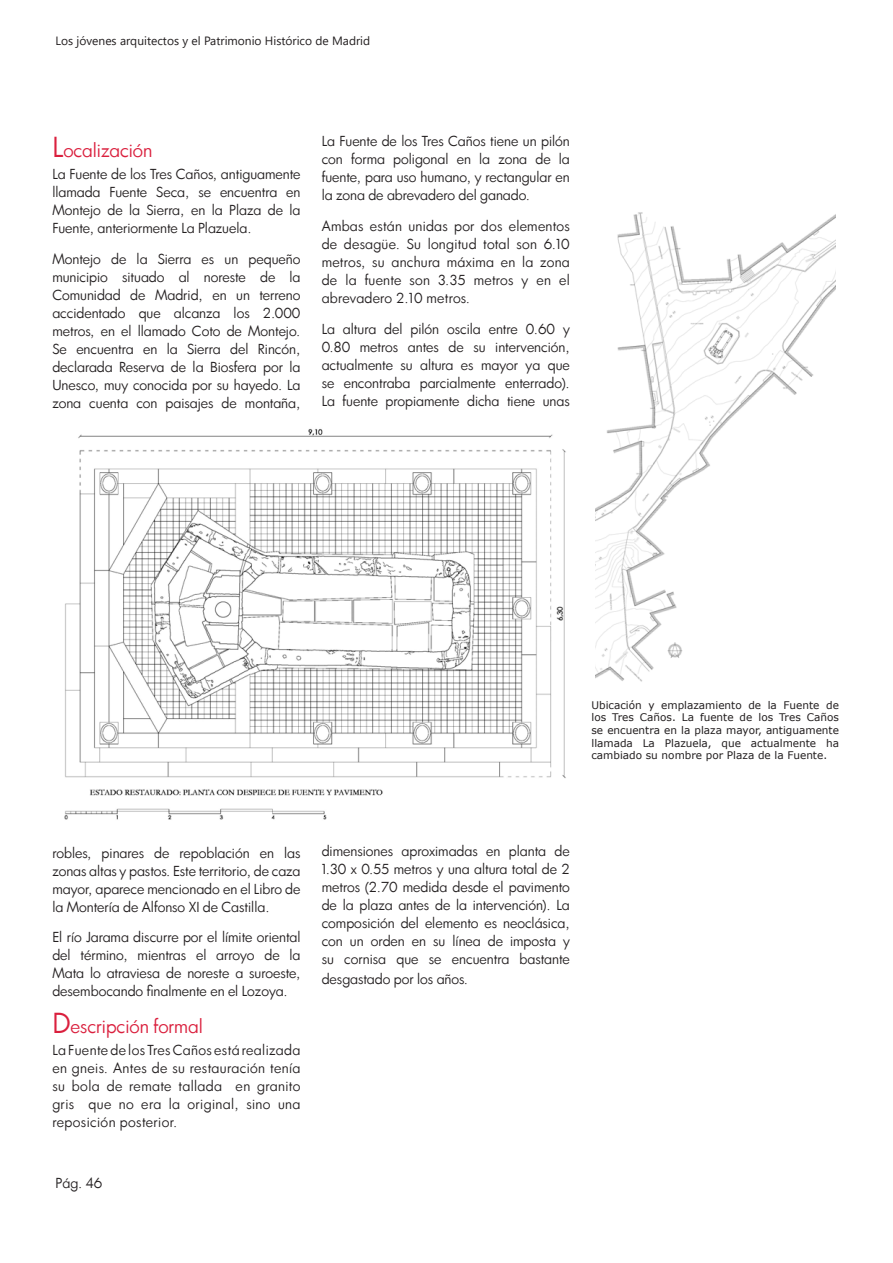
<style>
.page{position:relative;width:893px;height:1263px;background:#fff}
.page>*{position:absolute;margin:0;border:0;box-sizing:border-box;transform-origin:0 0}
.t1{font:18px "Luz Sans";color:#da1f3d}
.t2{font:13.5px/18px "Luz Sans";color:#231f20;text-align:justify}
.t3{font:12px "Segoe UI";color:#231f20}
.t4{font:10.5px/12.6px "Verdana";color:#231f20;text-align:justify}
.s1{font-size:27px}
</style>
<div class="page">
<img style="left:595px;top:212px;width:241px;height:470px">
<img style="left:64px;top:429px;width:502px;height:391px">
<p class="t3" style="left:56px;top:31px;width:316px">Los jóvenes arquitectos y el Patrimonio Histórico de Madrid</p>
<p class="t1" style="left:52px;top:138px;width:101px"><span class="s1">L</span>ocalización</p>
<p class="t2" style="left:52px;top:165px;width:250px">La Fuente de los Tres Caños, antiguamente llamada Fuente Seca, se encuentra en Montejo de la Sierra, en la Plaza de la Fuente, anteriormente La Plazuela.</p>
<p class="t2" style="left:52px;top:250px;width:250px">Montejo de la Sierra es un pequeño municipio situado al noreste de la Comunidad de Madrid, en un terreno accidentado que alcanza los 2.000 metros, en el llamado Coto de Montejo.<br>Se encuentra en la Sierra del Rincón, declarada Reserva de la Biosfera por la Unesco, muy conocida por su hayedo. La zona cuenta con paisajes de montaña,</p>
<p class="t2" style="left:322px;top:132px;width:250px">La Fuente de los Tres Caños tiene un pilón con forma poligonal en la zona de la fuente, para uso humano, y rectangular en la zona de abrevadero del ganado.</p>
<p class="t2" style="left:322px;top:217px;width:250px">Ambas están unidas por dos elementos de desagüe. Su longitud total son 6.10 metros, su anchura máxima en la zona de la fuente son 3.35 metros y en el abrevadero 2.10 metros.</p>
<p class="t2" style="left:322px;top:320px;width:250px">La altura del pilón oscila entre 0.60 y 0.80 metros antes de su intervención, actualmente su altura es mayor ya que se encontraba parcialmente enterrado).<br>La fuente propiamente dicha tiene unas</p>
<p class="t4" style="left:591px;top:699px;width:249px">Ubicación y emplazamiento de la Fuente de los Tres Caños. La fuente de los Tres Caños se encuentra en la plaza mayor, antiguamente llamada La Plazuela, que actualmente ha cambiado su nombre por Plaza de la Fuente.</p>
<p class="t2" style="left:52px;top:843px;width:250px">robles, pinares de repoblación en las zonas altas y pastos. Este territorio, de caza mayor, aparece mencionado en el Libro de la Montería de Alfonso XI de Castilla.</p>
<p class="t2" style="left:52px;top:928px;width:250px">El río Jarama discurre por el límite oriental del término, mientras el arroyo de la Mata lo atraviesa de noreste a suroeste, desembocando finalmente en el Lozoya.</p>
<p class="t1" style="left:52px;top:1014px;width:152px"><span class="s1">D</span>escripción formal</p>
<p class="t2" style="left:52px;top:1041px;width:250px">La Fuente de los Tres Caños está realizada en gneis. Antes de su restauración tenía su bola de remate tallada en granito gris que no era la original, sino una reposición posterior.</p>
<p class="t2" style="left:56px;top:1174px;width:48px">Pág. 46</p>
<p class="t2" style="left:322px;top:842px;width:250px">dimensiones aproximadas en planta de 1.30 x 0.55 metros y una altura total de 2 metros (2.70 medida desde el pavimento de la plaza antes de la intervención). La composición del elemento es neoclásica, con un orden en su línea de imposta y su cornisa que se encuentra bastante</p>
<p class="t2" style="left:322px;top:969px;width:148px">desgastado por los años.</p>
</div>
